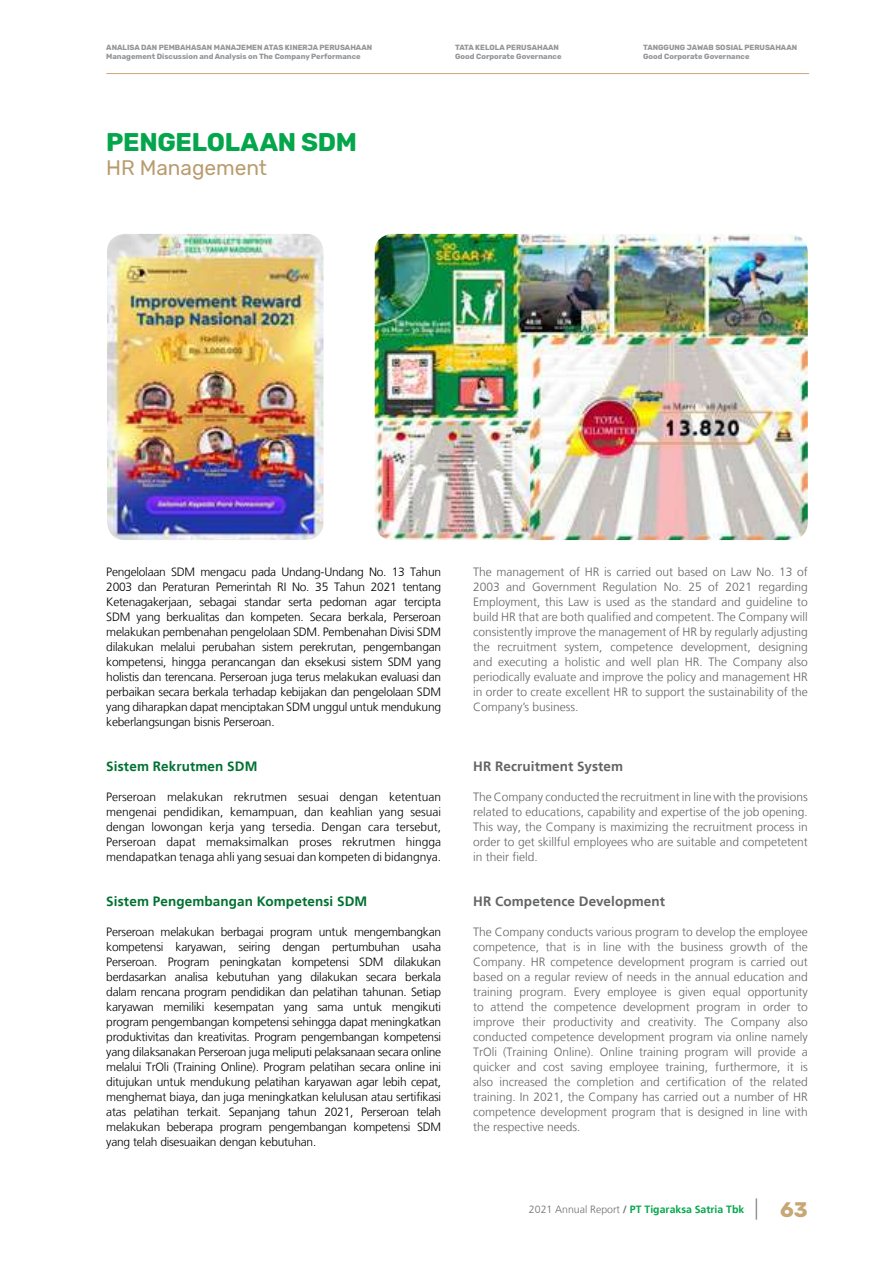
<style>
.page{position:relative;width:893px;height:1263px;background:#fff}
.page>*{position:absolute;margin:0;border:0;box-sizing:border-box;transform-origin:0 0}
.t1{font:700 25.5px "Rubik";letter-spacing:-.01em;color:#04a64b}
.t2{font:21px "Rubik";letter-spacing:-.005em;color:#b89b6d}
.t3{font:700 21px "Rubik";color:#c7a775}
.t4{font:700 13.5px "Frutiger LT";letter-spacing:.01em;color:#007131}
.t5{font:700 13.5px "Frutiger LT";letter-spacing:.01em;color:#636466}
.t6{font:300 12px/15px "Frutiger LT";letter-spacing:-.02em;color:#000;text-align:justify}
.t7{font:300 12px/15px "Frutiger LT";color:#636466;text-align:justify}
.t8{font:700 10.5px "Frutiger LT";color:#04a64b}
.t9{font:700 7.5px/9px "Rubik";color:#939598}
.s1{font-weight:300;color:#6d6e71}
.s2{color:#6d6e71}
</style>
<div class="page">
<img style="left:107px;top:234px;width:216px;height:306px">
<img style="left:375px;top:234px;width:433px;height:306px">
<svg style="left:756px;top:1198px;width:1px;height:21px"></svg>
<hr style="left:107px;top:73px;width:702px;height:1px;background:#c7a775">
<p class="t9" style="left:106px;top:43px;width:267px">ANALISA DAN PEMBAHASAN MANAJEMEN ATAS KINERJA PERUSAHAAN<br>Management Discussion and Analysis on The Company Performance</p>
<p class="t9" style="left:455px;top:43px;width:108px">TATA KELOLA PERUSAHAAN<br>Good Corporate Governance</p>
<p class="t9" style="left:643px;top:43px;width:155px">TANGGUNG JAWAB SOSIAL PERUSAHAAN<br>Good Corporate Governance</p>
<h1 class="t1" style="left:106px;top:128px;width:252px">PENGELOLAAN SDM</h1>
<h2 class="t2" style="left:106px;top:156px;width:162px">HR Management</h2>
<p class="t6" style="left:106px;top:565px;width:336px">Pengelolaan SDM mengacu pada Undang-Undang No. 13 Tahun 2003 dan Peraturan Pemerintah RI No. 35 Tahun 2021 tentang Ketenagakerjaan, sebagai standar serta pedoman agar tercipta SDM yang berkualitas dan kompeten. Secara berkala, Perseroan melakukan pembenahan pengelolaan SDM. Pembenahan Divisi SDM dilakukan melalui perubahan sistem perekrutan, pengembangan kompetensi, hingga perancangan dan eksekusi sistem SDM yang holistis dan terencana. Perseroan juga terus melakukan evaluasi dan perbaikan secara berkala terhadap kebijakan dan pengelolaan SDM yang diharapkan dapat menciptakan SDM unggul untuk mendukung keberlangsungan bisnis Perseroan.</p>
<p class="t4" style="left:106px;top:758px;width:153px">Sistem Rekrutmen SDM</p>
<p class="t6" style="left:106px;top:790px;width:336px">Perseroan melakukan rekrutmen sesuai dengan ketentuan mengenai pendidikan, kemampuan, dan keahlian yang sesuai dengan lowongan kerja yang tersedia. Dengan cara tersebut, Perseroan dapat memaksimalkan proses rekrutmen hingga mendapatkan tenaga ahli yang sesuai dan kompeten di bidangnya.</p>
<p class="t4" style="left:106px;top:893px;width:263px">Sistem Pengembangan Kompetensi SDM</p>
<p class="t6" style="left:106px;top:925px;width:336px">Perseroan melakukan berbagai program untuk mengembangkan kompetensi karyawan, seiring dengan pertumbuhan usaha Perseroan. Program peningkatan kompetensi SDM dilakukan berdasarkan analisa kebutuhan yang dilakukan secara berkala dalam rencana program pendidikan dan pelatihan tahunan. Setiap karyawan memiliki kesempatan yang sama untuk mengikuti program pengembangan kompetensi sehingga dapat meningkatkan produktivitas dan kreativitas. Program pengembangan kompetensi yang dilaksanakan Perseroan juga meliputi pelaksanaan secara online melalui TrOli (Training Online). Program pelatihan secara online ini ditujukan untuk mendukung pelatihan karyawan agar lebih cepat, menghemat biaya, dan juga meningkatkan kelulusan atau sertifikasi atas pelatihan terkait. Sepanjang tahun 2021, Perseroan telah melakukan beberapa program pengembangan kompetensi SDM yang telah disesuaikan dengan kebutuhan.</p>
<p class="t7" style="left:473px;top:565px;width:336px">The management of HR is carried out based on Law No. 13 of 2003 and Government Regulation No. 25 of 2021 regarding Employment, this Law is used as the standard and guideline to build HR that are both qualified and competent. The Company will consistently improve the management of HR by regularly adjusting the recruitment system, competence development, designing and executing a holistic and well plan HR. The Company also periodically evaluate and improve the policy and management HR in order to create excellent HR to support the sustainability of the Company’s business.</p>
<p class="t5" style="left:473px;top:758px;width:152px">HR Recruitment System</p>
<p class="t7" style="left:473px;top:790px;width:336px">The Company conducted the recruitment in line with the provisions related to educations, capability and expertise of the job opening.<br>This way, the Company is maximizing the recruitment process in order to get skillful employees who are suitable and competetent in their field.</p>
<p class="t5" style="left:473px;top:893px;width:194px">HR Competence Development</p>
<p class="t7" style="left:473px;top:925px;width:336px">The Company conducts various program to develop the employee competence, that is in line with the business growth of the Company. HR competence development program is carried out based on a regular review of needs in the annual education and training program. Every employee is given equal opportunity to attend the competence development program in order to improve their productivity and creativity. The Company also conducted competence development program via online namely TrOli (Training Online). Online training program will provide a quicker and cost saving employee training, furthermore, it is also increased the completion and certification of the related training. In 2021, the Company has carried out a number of HR competence development program that is designed in line with the respective needs.</p>
<p class="t8" style="left:529px;top:1203px;width:217px"><span class="s1">2021 Annual Report</span> <span class="s2">/</span> PT Tigaraksa Satria Tbk</p>
<h2 class="t3" style="left:780px;top:1197px;width:29px">63</h2>
</div>
